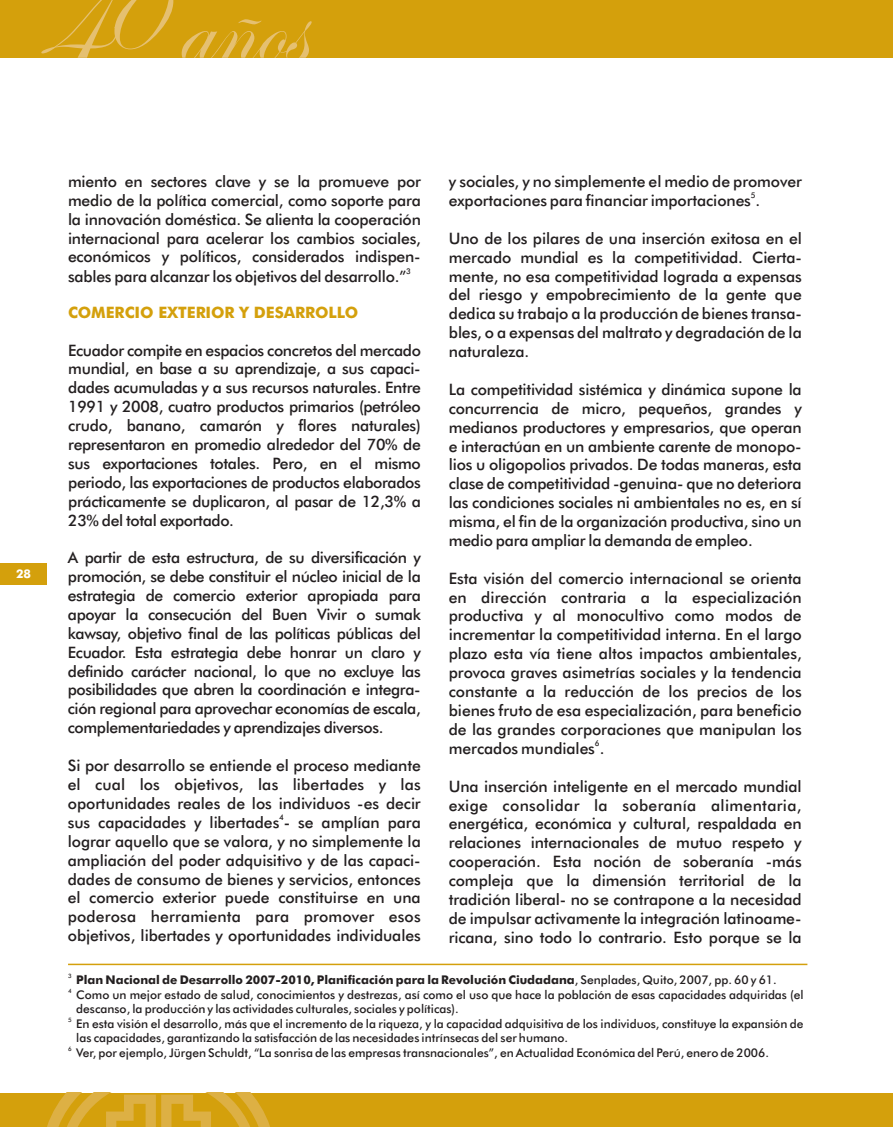
<style>
.page{position:relative;width:893px;height:1127px;background:#fff}
.page>*{position:absolute;margin:0;border:0;box-sizing:border-box;transform-origin:0 0}
.t1{font:500 15.75px/18.9px "Futura BT";letter-spacing:-.01em;color:#231f20;text-align:justify}
.t2{font:500 15.75px "Futura BT";letter-spacing:-.01em;color:#d4a00c}
.t3{font:500 12px/14.4px "Futura BT";color:#231f20}
.t4{font:500 12px "Futura BT";color:#231f20}
.t5{font:500 12px "Futura BT";color:#fff}
.t6{font:500 7.8px "Futura BT";color:#231f20}
.t7{font:500 6px "Futura BT";color:#231f20}
.s1{font-style:inherit}
</style>
<div class="page">
<div style="left:0;top:563px;width:47px;height:21px;background:#d4a00c"></div>
<div style="left:0;top:1093px;width:893px;height:34px;background:#d4a00c"></div>
<svg style="left:47px;top:1093px;width:223px;height:34px"></svg>
<div style="left:0;top:0;width:893px;height:58px;background:#d4a00c"></div>
<svg style="left:41px;top:0;width:271px;height:58px"></svg>
<hr style="left:68px;top:963px;width:739px;height:2px;background:#d4a00c">
<p class="t5" style="left:16px;top:569px;width:17px">28</p>
<p class="t1" style="left:68px;top:173px;width:354px">miento en sectores clave y se la promueve por medio de la política comercial, como soporte para la innovación doméstica. Se alienta la cooperación internacional para acelerar los cambios sociales, económicos y políticos, considerados indispen-</p>
<p class="t6" style="left:406px;top:268px;width:6px">3</p>
<p class="t1" style="left:68px;top:268px;width:340px">sables para alcanzar los objetivos del desarrollo.”</p>
<p class="t2" style="left:68px;top:306px;width:292px">COMERCIO EXTERIOR Y DESARROLLO</p>
<p class="t1" style="left:68px;top:342px;width:354px">Ecuador compite en espacios concretos del mercado mundial, en base a su aprendizaje, a sus capaci&shy;dades acumuladas y a sus recursos naturales. Entre 1991 y 2008, cuatro productos primarios (petróleo crudo, banano, camarón y flores naturales) representaron en promedio alrededor del 70% de sus exportaciones totales. Pero, en el mismo periodo, las exportaciones de productos elaborados prácticamente se duplicaron, al pasar de 12,3% a 23% del total exportado.</p>
<p class="t1" style="left:68px;top:550px;width:354px">A partir de esta estructura, de su diversificación y promoción, se debe constituir el núcleo inicial de la estrategia de comercio exterior apropiada para apoyar la consecución del Buen Vivir o sumak kawsay, objetivo final de las políticas públicas del Ecuador. Esta estrategia debe honrar un claro y definido carácter nacional, lo que no excluye las posibilidades que abren la coordinación e integra&shy;ción regional para aprovechar economías de escala, complementariedades y aprendizajes diversos.</p>
<p class="t1" style="left:68px;top:757px;width:355px">Si por desarrollo se entiende el proceso mediante el cual los objetivos, las libertades y las oportunidades reales de los individuos -es decir</p>
<p class="t6" style="left:279px;top:814px;width:6px">4</p>
<p class="t1" style="left:68px;top:814px;width:355px">sus capacidades y libertades - se amplían para lograr aquello que se valora, y no simplemente la ampliación del poder adquisitivo y de las capaci&shy;dades de consumo de bienes y servicios, entonces el comercio exterior puede constituirse en una poderosa herramienta para promover esos objetivos, libertades y oportunidades individuales</p>
<p class="t1" style="left:449px;top:173px;width:354px">y sociales, y no simplemente el medio de promover</p>
<p class="t6" style="left:751px;top:192px;width:6px">5</p>
<p class="t1" style="left:449px;top:192px;width:313px">exportaciones para financiar importaciones .</p>
<p class="t1" style="left:449px;top:230px;width:355px">Uno de los pilares de una inserción exitosa en el mercado mundial es la competitividad. Cierta&shy;mente, no esa competitividad lograda a expensas del riesgo y empobrecimiento de la gente que dedica su trabajo a la producción de bienes transa&shy;bles, o a expensas del maltrato y degradación de la naturaleza.</p>
<p class="t1" style="left:449px;top:381px;width:354px">La competitividad sistémica y dinámica supone la concurrencia de micro, pequeños, grandes y medianos productores y empresarios, que operan e interactúan en un ambiente carente de monopo&shy;lios u oligopolios privados. De todas maneras, esta clase de competitividad -genuina- que no deteriora las condiciones sociales ni ambientales no es, en sí misma, el fin de la organización productiva, sino un medio para ampliar la demanda de empleo.</p>
<p class="t1" style="left:449px;top:570px;width:355px">Esta visión del comercio internacional se orienta en dirección contraria a la especialización productiva y al monocultivo como modos de incrementar la competitividad interna. En el largo plazo esta vía tiene altos impactos ambientales, provoca graves asimetrías sociales y la tendencia constante a la reducción de los precios de los bienes fruto de esa especialización, para beneficio de las grandes corporaciones que manipulan los</p>
<p class="t6" style="left:595px;top:740px;width:6px">6</p>
<p class="t1" style="left:449px;top:740px;width:157px">mercados mundiales .</p>
<p class="t1" style="left:449px;top:778px;width:355px">Una inserción inteligente en el mercado mundial exige consolidar la soberanía alimentaria, energética, económica y cultural, respaldada en relaciones internacionales de mutuo respeto y cooperación. Esta noción de soberanía -más compleja que la dimensión territorial de la tradición liberal- no se contrapone a la necesidad de impulsar activamente la integración latinoame&shy;ricana, sino todo lo contrario. Esto porque se la</p>
<p class="t7" style="left:68px;top:973px;width:5px">3</p>
<p class="t4" style="left:76px;top:975px;width:702px">Plan Nacional de Desarrollo 2007-2010, Planificación para la Revolución Ciudadana<span class="s1">, Senplades, Quito, 2007, pp. 60 y 61.</span></p>
<p class="t7" style="left:68px;top:988px;width:5px">4</p>
<p class="t3" style="left:76px;top:988px;width:729px">Como un mejor estado de salud, conocimientos y destrezas, así como el uso que hace la población de esas capacidades adquiridas (el descanso, la producción y las actividades culturales, sociales y políticas).</p>
<p class="t7" style="left:68px;top:1017px;width:5px">5</p>
<p class="t3" style="left:76px;top:1017px;width:729px">En esta visión el desarrollo, más que el incremento de la riqueza, y la capacidad adquisitiva de los individuos, constituye la expansión de las capacidades, garantizando la satisfacción de las necesidades intrínsecas del ser humano.</p>
<p class="t7" style="left:68px;top:1046px;width:5px">6</p>
<p class="t3" style="left:76px;top:1046px;width:694px">Ver, por ejemplo, Jürgen Schuldt, “La sonrisa de las empresas transnacionales”, en Actualidad Económica del Perú, enero de 2006.</p>
</div>
